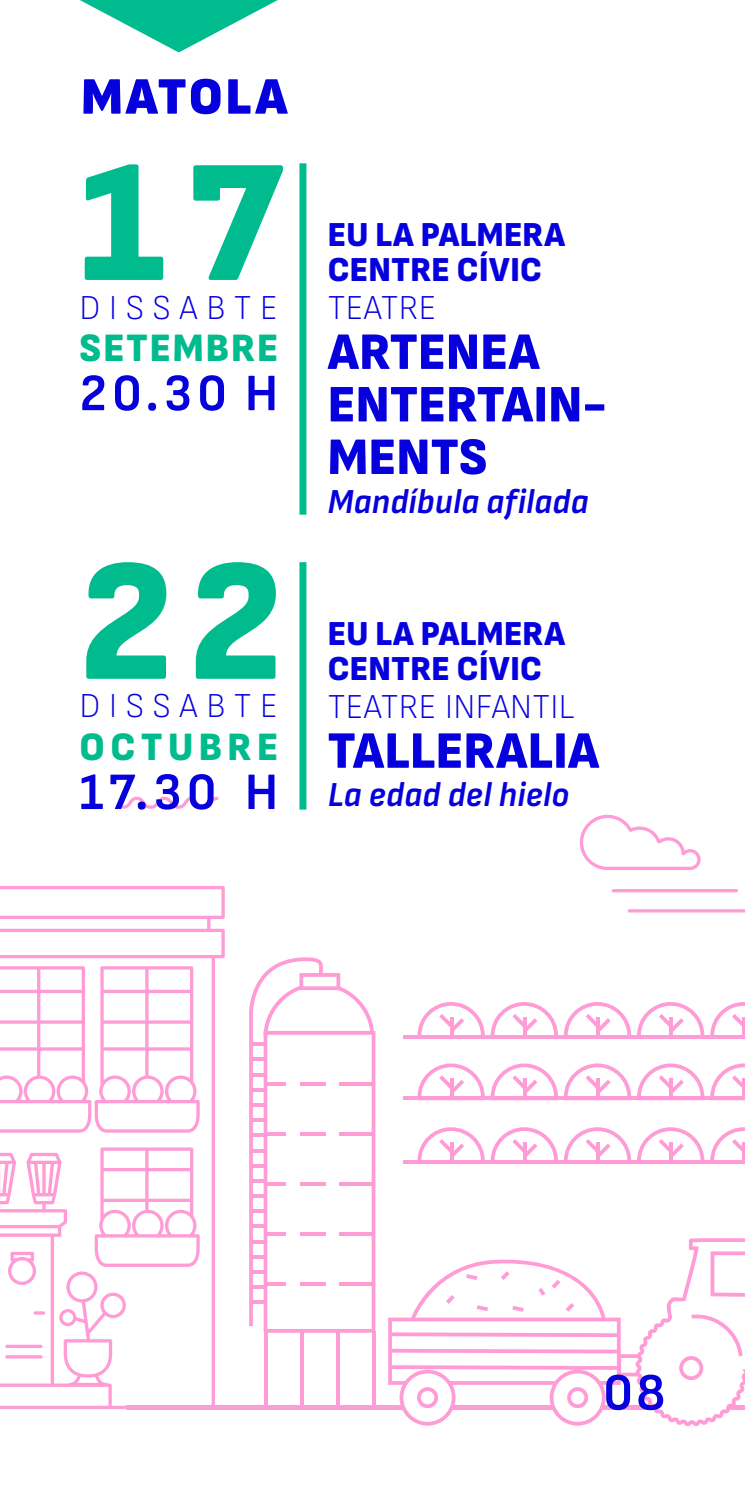
<style>
.page{position:relative;width:745px;height:1489px;background:#fff}
.page>*{position:absolute;margin:0;border:0;box-sizing:border-box;transform-origin:0 0}
.t1{font:900 175px "Attractive Semi Cond";color:#00bb8d}
.t2{font:900 52.5px/52.5px "Attractive Semi Cond";letter-spacing:.01em;color:#0600dd}
.t3{font:700 52.5px "Attractive Semi Cond";color:#0600dd}
.t4{font:800 52.5px "Attractive Semi Cond";letter-spacing:.06em;color:#0600dd}
.t5{font:900 40.25px "Attractive Semi Cond";letter-spacing:.05em;color:#00bb8d}
.t6{font:900 35px/35px "Attractive Semi Cond";letter-spacing:.01em;color:#0600dd}
.t7{font:italic 700 35px "Attractive Semi Cond";letter-spacing:.01em;color:#0600dd}
.t8{font:300 35px "Attractive Semi Cond";letter-spacing:.01em;color:#0600dd}
.t9{font:300 35px "Attractive Semi Cond";letter-spacing:.25em;color:#0600dd}
.s1{font-size:52.5px;color:#0600dd}
.s2{font-style:normal;font-size:52.5px}
</style>
<div class="page">
<hr style="left:264px;top:1330px;width:4px;height:75px;background:#ff9cd6">
<hr style="left:300px;top:1330px;width:4px;height:75px;background:#ff9cd6">
<svg style="left:335px;top:1332px;width:4px;height:72px"></svg>
<svg style="left:371px;top:1332px;width:4px;height:72px"></svg>
<svg style="left:249px;top:957px;width:126px;height:375px"></svg>
<svg style="left:252px;top:1102px;width:12px;height:4px"></svg>
<svg style="left:252px;top:1087px;width:12px;height:4px"></svg>
<svg style="left:252px;top:1072px;width:12px;height:4px"></svg>
<hr style="left:252px;top:1057px;width:12px;height:4px;background:#ff9cd6">
<hr style="left:252px;top:1042px;width:12px;height:4px;background:#ff9cd6">
<svg style="left:225px;top:1404px;width:163px;height:4px"></svg>
<svg style="left:0;top:886px;width:225px;height:522px"></svg>
<svg style="left:122px;top:796px;width:96px;height:12px"></svg>
<svg style="left:627px;top:909px;width:117px;height:3px"></svg>
<hr style="left:611px;top:889px;width:126px;height:3px;background:#ff9cd6;border-radius:2px">
<svg style="left:579px;top:814px;width:121px;height:56px"></svg>
<svg style="left:388px;top:1238px;width:356px;height:187px"></svg>
<hr style="left:403px;top:1096px;width:341px;height:4px;background:#ff9cd6">
<svg style="left:417px;top:1063px;width:67px;height:33px"></svg>
<svg style="left:490px;top:1063px;width:67px;height:33px"></svg>
<svg style="left:564px;top:1063px;width:66px;height:33px"></svg>
<svg style="left:637px;top:1063px;width:107px;height:33px"></svg>
<hr style="left:403px;top:1160px;width:341px;height:3px;background:#ff9cd6">
<svg style="left:417px;top:1127px;width:67px;height:33px"></svg>
<svg style="left:490px;top:1127px;width:67px;height:33px"></svg>
<svg style="left:564px;top:1127px;width:66px;height:33px"></svg>
<svg style="left:637px;top:1127px;width:107px;height:33px"></svg>
<svg style="left:403px;top:1034px;width:233px;height:4px"></svg>
<svg style="left:417px;top:1002px;width:67px;height:36px"></svg>
<svg style="left:490px;top:1002px;width:67px;height:36px"></svg>
<svg style="left:563px;top:1002px;width:67px;height:36px"></svg>
<svg style="left:636px;top:1002px;width:108px;height:36px"></svg>
<div style="left:299px;top:163px;width:7px;height:351px;background:#00bb8d"></div>
<svg style="left:80px;top:0;width:198px;height:52px"></svg>
<div style="left:299px;top:562px;width:7px;height:247px;background:#00bb8d"></div>
<h2 class="t4" style="left:81px;top:62px;width:207px">MATOLA</h2>
<h1 class="t1" style="left:79px;top:112px;width:205px">17</h1>
<p class="t9" style="left:79px;top:287px;width:200px">DISSABTE</p>
<p class="t5" style="left:79px;top:322px;width:461px">SETEMBRE <span class="s1">ARTENEA</span></p>
<h2 class="t2" style="left:327px;top:377px;width:280px">ENTERTAIN-<br>MENTS</h2>
<p class="t6" style="left:327px;top:216px;width:239px">EU LA PALMERA<br>CENTRE CÍVIC</p>
<p class="t8" style="left:327px;top:288px;width:110px">TEATRE</p>
<h2 class="t3" style="left:79px;top:362px;width:200px">20.30 H</h2>
<p class="t7" style="left:327px;top:480px;width:262px">Mandíbula afilada</p>
<h1 class="t1" style="left:79px;top:510px;width:204px">22</h1>
<p class="t9" style="left:79px;top:686px;width:200px">DISSABTE</p>
<h2 class="t2" style="left:79px;top:723px;width:521px"><sup>OCTUBRE</sup> TALLERALIA</h2>
<p class="t6" style="left:327px;top:615px;width:239px">EU LA PALMERA<br>CENTRE CÍVIC</p>
<p class="t8" style="left:327px;top:686px;width:248px">TEATRE INFANTIL</p>
<p class="t7" style="left:79px;top:773px;width:491px"><span class="s2">17.30 H</span> La edad del hielo</p>
<h2 class="t3" style="left:603px;top:1361px;width:64px">08</h2>
</div>
